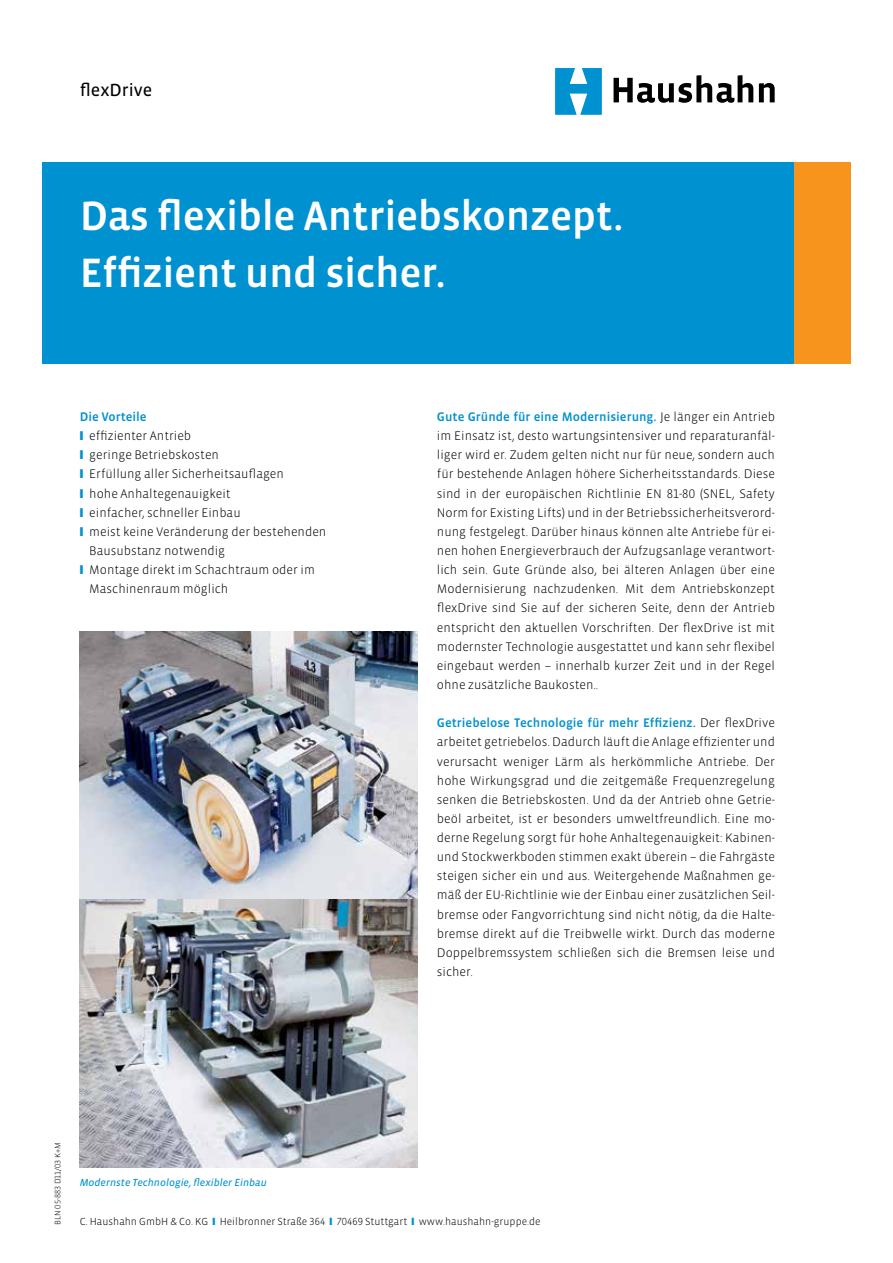
<style>
.page{position:relative;width:893px;height:1263px;background:#fff}
.page>*{position:absolute;margin:0;border:0;box-sizing:border-box;transform-origin:0 0}
.t1{font:500 42px/57.4px "Vista Sans OT";letter-spacing:-.01em;color:#fff}
.t2{font:18px "Vista Sans OT";color:#000}
.t3{font:300 12.75px/19.2px "Vista Sans OT";color:#000;text-align:justify}
.t4{font:500 12.75px "Vista Sans OT";color:#0091d1}
.t5{font:300 10.5px "Vista Sans OT";color:#000}
.t6{font:italic 10.5px "Vista Sans OT";color:#0091d1}
.t7{font:300 8.25px "Vista Sans OT";color:#000}
.s1{color:#0091d1}
.s2{font-weight:500;color:#0091d1}
</style>
<div class="page">
<div style="left:43px;top:162px;width:779px;height:202px;background:#0091d1"></div>
<div style="left:794px;top:162px;width:56px;height:202px;background:#f7941e"></div>
<svg style="left:614px;top:75px;width:139px;height:28px"></svg>
<svg style="left:759px;top:83px;width:16px;height:19px"></svg>
<svg style="left:555px;top:68px;width:47px;height:47px"></svg>
<img style="left:80px;top:631px;width:338px;height:268px">
<img style="left:80px;top:899px;width:338px;height:268px">
<h2 class="t2" style="left:80px;top:80px;width:74px">flexDrive</h2>
<h1 class="t1" style="left:80px;top:188px;width:545px">Das flexible Antriebskonzept.<br>Effizient und sicher.</h1>
<p class="t4" style="left:80px;top:410px;width:68px">Die Vorteile</p>
<p class="t3" style="left:80px;top:426px;width:113px"><span class="s1">❙</span> effizienter Antrieb</p>
<p class="t3" style="left:80px;top:446px;width:141px"><span class="s1">❙</span> geringe Betriebskosten</p>
<p class="t3" style="left:80px;top:465px;width:206px"><span class="s1">❙</span> Erfüllung aller Sicherheitsauflagen</p>
<p class="t3" style="left:80px;top:484px;width:152px"><span class="s1">❙</span> hohe Anhaltegenauigkeit</p>
<p class="t3" style="left:80px;top:503px;width:162px"><span class="s1">❙</span> einfacher, schneller Einbau</p>
<p class="t3" style="left:80px;top:522px;width:248px"><span class="s1">❙</span> meist keine Veränderung der bestehenden</p>
<p class="t3" style="left:89px;top:541px;width:137px">Bausubstanz notwendig</p>
<p class="t3" style="left:80px;top:560px;width:237px"><span class="s1">❙</span> Montage direkt im Schachtraum oder im</p>
<p class="t3" style="left:89px;top:580px;width:141px">Maschinenraum möglich</p>
<p class="t3" style="left:437px;top:407px;width:340px"><span class="s2">Gute Gründe für eine Modernisierung.</span> Je länger ein Antrieb im Einsatz ist, desto wartungsintensiver und reparaturanfäl&shy;liger wird er. Zudem gelten nicht nur für neue, sondern auch für bestehende Anlagen höhere Sicherheitsstandards. Diese sind in der europäischen Richtlinie EN 81-80 (SNEL, Safety Norm for Existing Lifts) und in der Betriebssicherheitsverord&shy;nung festgelegt. Darüber hinaus können alte Antriebe für ei&shy;nen hohen Energieverbrauch der Aufzugsanlage verantwort&shy;lich sein. Gute Gründe also, bei älteren Anlagen über eine Modernisierung nachzudenken. Mit dem Antriebskonzept flexDrive sind Sie auf der sicheren Seite, denn der Antrieb entspricht den aktuellen Vorschriften. Der flexDrive ist mit modernster Technologie ausgestattet und kann sehr flexibel eingebaut werden – innerhalb kurzer Zeit und in der Regel ohne zusätzliche Baukosten..</p>
<p class="t3" style="left:437px;top:713px;width:340px"><span class="s2">Getriebelose Technologie für mehr Effizienz.</span> Der flexDrive arbeitet getriebelos. Dadurch läuft die Anlage effizienter und verursacht weniger Lärm als herkömmliche Antriebe. Der hohe Wirkungsgrad und die zeitgemäße Frequenzregelung senken die Betriebskosten. Und da der Antrieb ohne Getrie&shy;beöl arbeitet, ist er besonders umweltfreundlich. Eine mo&shy;derne Regelung sorgt für hohe Anhaltegenauigkeit: Kabinen&shy;und Stockwerkboden stimmen exakt überein – die Fahrgäste steigen sicher ein und aus. Weitergehende Maßnahmen ge&shy;mäß der EU-Richtlinie wie der Einbau einer zusätzlichen Seil&shy;bremse oder Fangvorrichtung sind nicht nötig, da die Halte&shy;bremse direkt auf die Treibwelle wirkt. Durch das moderne Doppelbremssystem schließen sich die Bremsen leise und sicher.</p>
<p class="t7" style="left:54px;top:1225px;width:84px;rotate:-90deg">BLN 05-883 D11/03 K+M</p>
<p class="t6" style="left:80px;top:1177px;width:189px">Modernste Technologie, flexibler Einbau</p>
<p class="t5" style="left:80px;top:1216px;width:462px">C. Haushahn GmbH &amp; Co. KG <span class="s1">❙</span> Heilbronner Straße 364 <span class="s1">❙</span> 70469 Stuttgart <span class="s1">❙</span> www.haushahn-gruppe.de</p>
</div>
